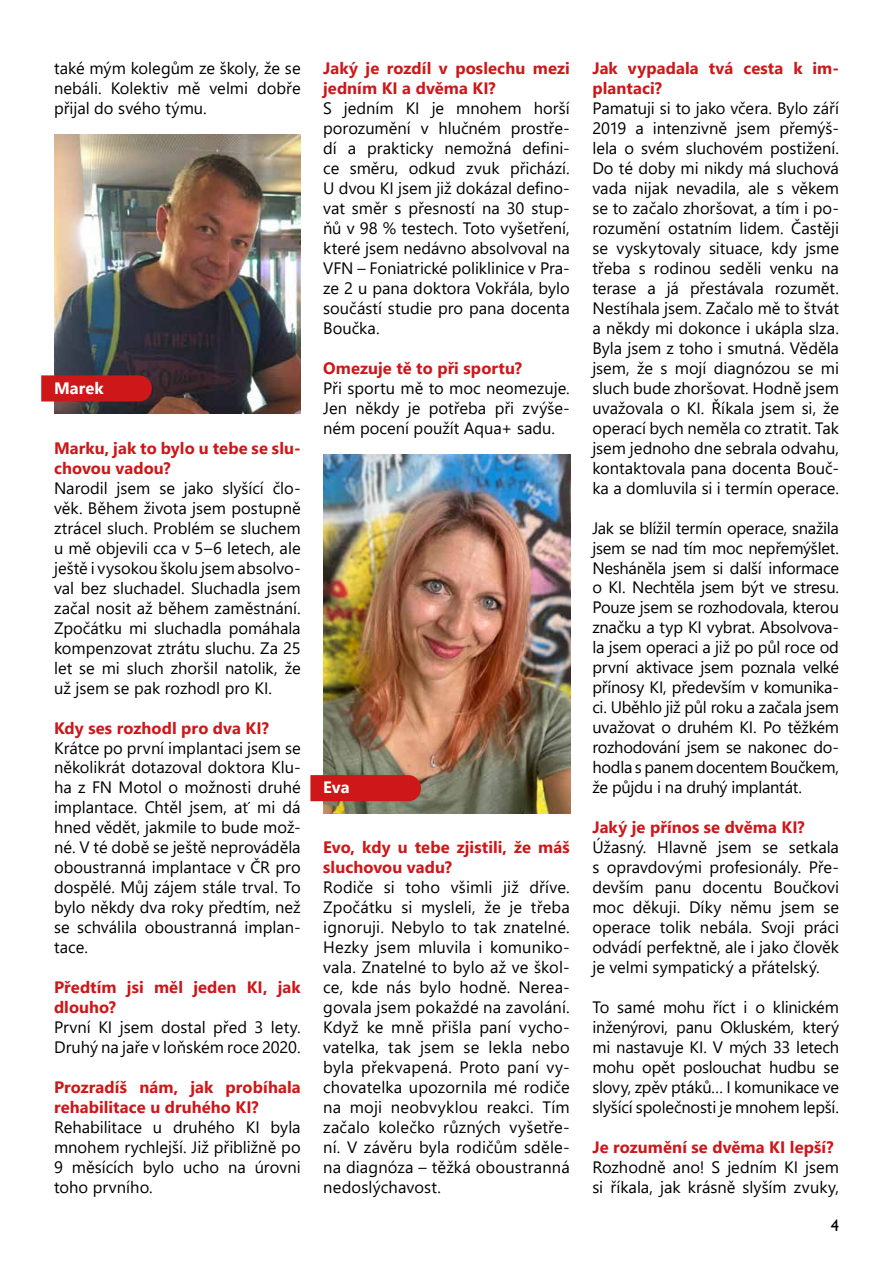
<style>
.page{position:relative;width:893px;height:1263px;background:#fff}
.page>*{position:absolute;margin:0;border:0;box-sizing:border-box;transform-origin:0 0}
.t1{font:16.5px/20px "Segoe UI";color:#000;text-align:justify}
.t2{font:700 16.5px/20px "Segoe UI";letter-spacing:.005em;color:#cd1719}
.t3{font:700 16.5px "Segoe UI";letter-spacing:.005em;color:#fff}
.t4{font:16.5px "Gill Sans";color:#000}
</style>
<div class="page">
<img style="left:323px;top:455px;width:247px;height:359px">
<img style="left:54px;top:134px;width:247px;height:280px">
<svg style="left:41px;top:375px;width:111px;height:26px;background:#c7181b"></svg>
<svg style="left:310px;top:775px;width:111px;height:26px;background:#cb1b1c"></svg>
<p class="t1" style="left:54px;top:57px;width:248px">také mým kolegům ze školy, že se nebáli. Kolektiv mě velmi dobře přijal do svého týmu.</p>
<p class="t3" style="left:54px;top:372px;width:51px">Marek</p>
<p class="t2" style="left:54px;top:437px;width:248px">Marku, jak to bylo u tebe se slu&shy;chovou vadou?</p>
<p class="t1" style="left:54px;top:476px;width:248px">Narodil jsem se jako slyšící člo&shy;věk. Během života jsem postupně ztrácel sluch. Problém se sluchem u mě objevili cca v 5–6 letech, ale ještě i vysokou školu jsem absolvo&shy;val bez sluchadel. Sluchadla jsem začal nosit až během zaměstnání.<br>Zpočátku mi sluchadla pomáhala kompenzovat ztrátu sluchu. Za 25 let se mi sluch zhoršil natolik, že už jsem se pak rozhodl pro KI.</p>
<p class="t2" style="left:54px;top:716px;width:216px">Kdy ses rozhodl pro dva KI?</p>
<p class="t1" style="left:54px;top:736px;width:248px">Krátce po první implantaci jsem se několikrát dotazoval doktora Klu&shy;ha z FN Motol o možnosti druhé implantace. Chtěl jsem, ať mi dá hned vědět, jakmile to bude mož&shy;né. V té době se ještě neprováděla oboustranná implantace v ČR pro dospělé. Můj zájem stále trval. To bylo někdy dva roky předtím, než se schválila oboustranná implan&shy;tace.</p>
<p class="t2" style="left:54px;top:976px;width:248px">Předtím jsi měl jeden KI, jak dlouho?</p>
<p class="t1" style="left:54px;top:1016px;width:248px">První KI jsem dostal před 3 lety.<br>Druhý na jaře v loňském roce 2020.</p>
<p class="t2" style="left:54px;top:1076px;width:248px">Prozradíš nám, jak probíhala rehabilitace u druhého KI?</p>
<p class="t1" style="left:54px;top:1116px;width:248px">Rehabilitace u druhého KI byla mnohem rychlejší. Již přibližně po 9 měsících bylo ucho na úrovni toho prvního.</p>
<p class="t2" style="left:323px;top:57px;width:248px">Jaký je rozdíl v poslechu mezi jedním KI a dvěma KI?</p>
<p class="t1" style="left:323px;top:97px;width:248px">S jedním KI je mnohem horší porozumění v hlučném prostře&shy;dí a prakticky nemožná defini&shy;ce směru, odkud zvuk přichází.<br>U dvou KI jsem již dokázal defino&shy;vat směr s přesností na 30 stup&shy;ňů v 98 % testech. Toto vyšetření, které jsem nedávno absolvoval na VFN – Foniatrické poliklinice v Pra&shy;ze 2 u pana doktora Vokřála, bylo součástí studie pro pana docenta Boučka.</p>
<p class="t2" style="left:323px;top:357px;width:200px">Omezuje tě to při sportu?</p>
<p class="t1" style="left:323px;top:376px;width:248px">Při sportu mě to moc neomezuje.<br>Jen někdy je potřeba při zvýše&shy;ném pocení použít Aqua+ sadu.</p>
<p class="t3" style="left:323px;top:772px;width:28px">Eva</p>
<p class="t2" style="left:323px;top:836px;width:248px">Evo, kdy u tebe zjistili, že máš sluchovou vadu?</p>
<p class="t1" style="left:323px;top:876px;width:248px">Rodiče si toho všimli již dříve.<br>Zpočátku si mysleli, že je třeba ignoruji. Nebylo to tak znatelné.<br>Hezky jsem mluvila i komuniko&shy;vala. Znatelné to bylo až ve škol&shy;ce, kde nás bylo hodně. Nerea&shy;govala jsem pokaždé na zavolání.<br>Když ke mně přišla paní vycho&shy;vatelka, tak jsem se lekla nebo byla překvapená. Proto paní vy&shy;chovatelka upozornila mé rodiče na moji neobvyklou reakci. Tím začalo kolečko různých vyšetře&shy;ní. V závěru byla rodičům sděle&shy;na diagnóza – těžká oboustranná nedoslýchavost.</p>
<p class="t2" style="left:592px;top:57px;width:248px">Jak vypadala tvá cesta k im&shy;plantaci?</p>
<p class="t1" style="left:592px;top:97px;width:248px">Pamatuji si to jako včera. Bylo září 2019 a intenzivně jsem přemýš&shy;lela o svém sluchovém postižení.<br>Do té doby mi nikdy má sluchová vada nijak nevadila, ale s věkem se to začalo zhoršovat, a tím i po&shy;rozumění ostatním lidem. Častěji se vyskytovaly situace, kdy jsme třeba s rodinou seděli venku na terase a já přestávala rozumět.<br>Nestíhala jsem. Začalo mě to štvát a někdy mi dokonce i ukápla slza.<br>Byla jsem z toho i smutná. Věděla jsem, že s mojí diagnózou se mi sluch bude zhoršovat. Hodně jsem uvažovala o KI. Říkala jsem si, že operací bych neměla co ztratit. Tak jsem jednoho dne sebrala odvahu, kontaktovala pana docenta Bouč&shy;ka a domluvila si i termín operace.</p>
<p class="t1" style="left:592px;top:516px;width:248px">Jak se blížil termín operace, snažila jsem se nad tím moc nepřemýšlet.<br>Nesháněla jsem si další informace o KI. Nechtěla jsem být ve stresu.<br>Pouze jsem se rozhodovala, kterou značku a typ KI vybrat. Absolvova&shy;la jsem operaci a již po půl roce od první aktivace jsem poznala velké přínosy KI, především v komunika&shy;ci. Uběhlo již půl roku a začala jsem uvažovat o druhém KI. Po těžkém rozhodování jsem se nakonec do&shy;hodla s panem docentem Boučkem, že půjdu i na druhý implantát.</p>
<p class="t2" style="left:592px;top:816px;width:214px">Jaký je přínos se dvěma KI?</p>
<p class="t1" style="left:592px;top:836px;width:248px">Úžasný. Hlavně jsem se setkala s opravdovými profesionály. Pře&shy;devším panu docentu Boučkovi moc děkuji. Díky němu jsem se operace tolik nebála. Svoji práci odvádí perfektně, ale i jako člověk je velmi sympatický a přátelský.</p>
<p class="t1" style="left:592px;top:996px;width:248px">To samé mohu říct i o klinickém inženýrovi, panu Okluském, který mi nastavuje KI. V mých 33 letech mohu opět poslouchat hudbu se slovy, zpěv ptáků… I komunikace ve slyšící společnosti je mnohem lepší.</p>
<p class="t2" style="left:592px;top:1136px;width:243px">Je rozumění se dvěma KI lepší?</p>
<p class="t1" style="left:592px;top:1156px;width:248px">Rozhodně ano! S jedním KI jsem si říkala, jak krásně slyším zvuky,</p>
<p class="t4" style="left:831px;top:1216px;width:10px">4</p>
</div>
